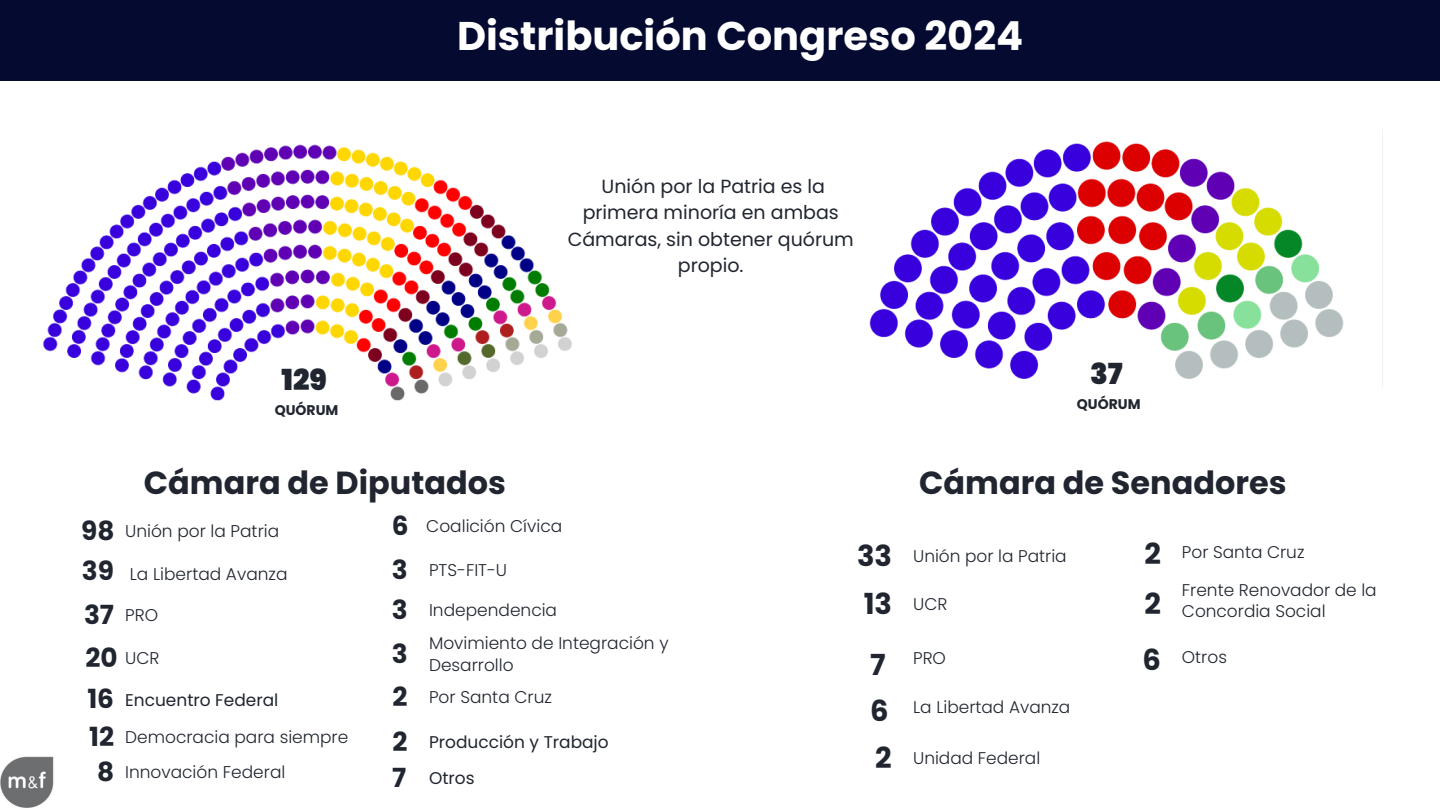
<style>
.page{position:relative;width:1440px;height:810px;background:#fff}
.page>*{position:absolute;margin:0;border:0;box-sizing:border-box;transform-origin:0 0}
.t1{font:700 40px "Poppins";color:#fff}
.t2{font:700 31.9px "Poppins";color:#20252f}
.t3{font:700 29px "Poppins";color:#20252f}
.t4{font:900 29px "Poppins";color:#20252f}
.t5{font:700 26.3px "Poppins";color:#20252f}
.t6{font:19px/26.2px "Poppins";color:#20252f;text-align:center}
.t7{font:300 17px/21px "Poppins";color:#20252f}
.t8{font:17px "Poppins";color:#20252f}
.t9{font:700 14px "Poppins";color:#20252f}
</style>
<div class="page">
<img style="left:869px;top:130px;width:514px;height:257px">
<div style="left:1057px;top:332px;width:104px;height:107px;background:#fff;border-radius:50%"></div>
<div style="left:0;top:0;width:1440px;height:80px;background:#050a30"></div>
<img style="left:0;top:756px;width:54px;height:52px">
<img style="left:42px;top:144px;width:530px;height:257px">
<div style="left:260px;top:343px;width:93px;height:96px;background:#fff;border-radius:50%"></div>
<p class="t1" style="left:457px;top:8px;width:568px">Distribución Congreso 2024</p>
<p class="t4" style="left:282px;top:359px;width:47px">129</p>
<h3 class="t9" style="left:275px;top:400px;width:65px">QUÓRUM</h3>
<p class="t6" style="left:568px;top:173px;width:288px">Unión por la Patria es la primera minoría en ambas<br>Cámaras, sin obtener quórum propio.</p>
<h1 class="t4" style="left:1090px;top:354px;width:34px">37</h1>
<p class="t9" style="left:1077px;top:394px;width:65px">QUÓRUM</p>
<p class="t2" style="left:144px;top:461px;width:363px">Cámara de Diputados</p>
<p class="t2" style="left:919px;top:461px;width:369px">Cámara de Senadores</p>
<h2 class="t5" style="left:81px;top:512px;width:35px">98</h2>
<p class="t7" style="left:125px;top:520px;width:156px">Unión por la Patria</p>
<h5 class="t5" style="left:82px;top:553px;width:34px">39</h5>
<h5 class="t5" style="left:84px;top:596px;width:32px">37</h5>
<h5 class="t5" style="left:86px;top:639px;width:34px">20</h5>
<p class="t7" style="left:130px;top:563px;width:159px">La Libertad Avanza</p>
<p class="t7" style="left:125px;top:604px;width:34px">PRO</p>
<p class="t7" style="left:125px;top:648px;width:36px">UCR</p>
<h4 class="t5" style="left:87px;top:680px;width:28px">16</h4>
<p class="t8" style="left:125px;top:688px;width:155px">Encuentro Federal</p>
<h4 class="t5" style="left:89px;top:718px;width:26px">12</h4>
<p class="t7" style="left:125px;top:726px;width:225px">Democracia para siempre</p>
<p class="t5" style="left:97px;top:753px;width:19px">8</p>
<p class="t7" style="left:125px;top:761px;width:162px">Innovación Federal</p>
<h5 class="t5" style="left:392px;top:508px;width:18px">6</h5>
<h4 class="t7" style="left:426px;top:516px;width:137px">Coalición Cívica</h4>
<h4 class="t5" style="left:392px;top:551px;width:17px">3</h4>
<p class="t7" style="left:429px;top:560px;width:80px">PTS-FIT-U</p>
<h5 class="t5" style="left:392px;top:592px;width:17px">3</h5>
<p class="t7" style="left:429px;top:600px;width:130px">Independencia</p>
<h5 class="t7" style="left:429px;top:633px;width:241px">Movimiento de Integración y</h5>
<p class="t5" style="left:392px;top:635px;width:17px">3</p>
<h5 class="t7" style="left:429px;top:654px;width:86px">Desarrollo</h5>
<h5 class="t5" style="left:393px;top:679px;width:17px">2</h5>
<h5 class="t7" style="left:429px;top:687px;width:124px">Por Santa Cruz</h5>
<h5 class="t5" style="left:393px;top:724px;width:17px">2</h5>
<p class="t5" style="left:392px;top:759px;width:16px">7</p>
<p class="t8" style="left:429px;top:766px;width:47px">Otros</p>
<p class="t8" style="left:429px;top:730px;width:181px">Producción y Trabajo</p>
<h5 class="t3" style="left:857px;top:536px;width:37px">33</h5>
<p class="t7" style="left:913px;top:546px;width:155px">Unión por la Patria</p>
<h5 class="t3" style="left:864px;top:584px;width:30px">13</h5>
<p class="t7" style="left:913px;top:594px;width:36px">UCR</p>
<p class="t3" style="left:870px;top:645px;width:17px">7</p>
<p class="t7" style="left:913px;top:648px;width:34px">PRO</p>
<h5 class="t3" style="left:870px;top:691px;width:20px">6</h5>
<p class="t7" style="left:913px;top:697px;width:159px">La Libertad Avanza</p>
<p class="t3" style="left:875px;top:738px;width:18px">2</p>
<h5 class="t7" style="left:913px;top:748px;width:129px">Unidad Federal</h5>
<p class="t3" style="left:1144px;top:534px;width:18px">2</p>
<h5 class="t7" style="left:1182px;top:541px;width:124px">Por Santa Cruz</h5>
<h2 class="t3" style="left:1144px;top:584px;width:18px">2</h2>
<p class="t7" style="left:1182px;top:579px;width:196px">Frente Renovador de la<br>Concordia Social</p>
<h4 class="t3" style="left:1142px;top:639px;width:20px">6</h4>
<h5 class="t7" style="left:1182px;top:647px;width:47px">Otros</h5>
</div>
